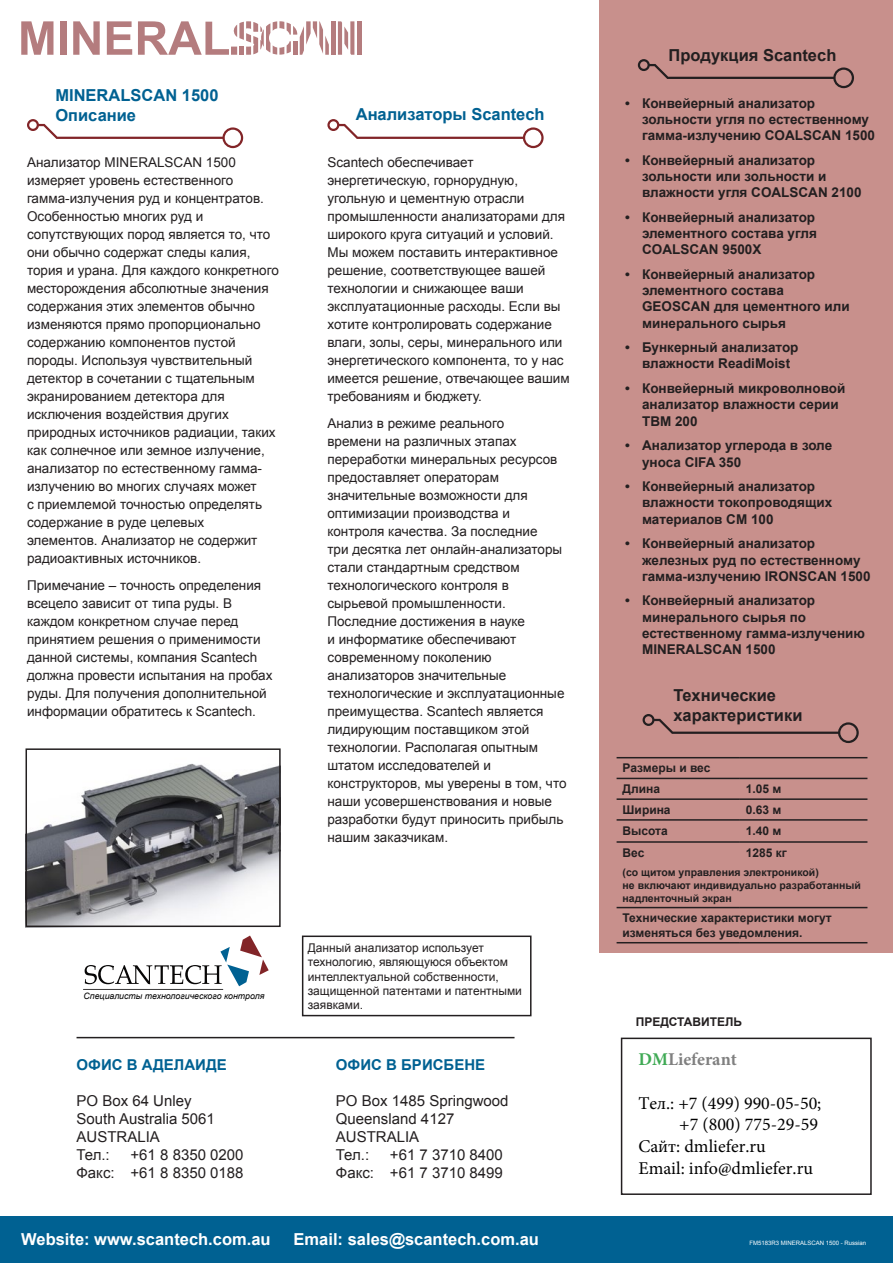
<style>
.page{position:relative;width:893px;height:1263px;background:#fff}
.page>*{position:absolute;margin:0;border:0;box-sizing:border-box;transform-origin:0 0}
.t1{font:18px "Minion Pro";color:#000}
.t2{font:700 18px "Minion Pro";color:#808080}
.t3{font:700 16.5px "Arial";color:#fff}
.t4{font:700 16.5px/19.8px "Arial";color:#006192}
.t5{font:700 16.5px/19.8px "Arial";color:#231f20}
.t6{font:15px "Arial";color:#231f20}
.t7{font:700 15px "Arial";color:#006192}
.t8{font:13.5px/18px "Arial";color:#231f20}
.t9{font:700 13.5px/16.2px "Arial";color:#231f20}
.t10{font:12px/14.4px "Arial";color:#231f20}
.t11{font:700 12px/14.4px "Arial";color:#231f20}
.t12{font:700 10.5px/12.6px "Arial";color:#231f20}
.t13{font:italic 8.85px "Arial";color:#000}
.t14{font:6px "Arial";color:#fff}
.s1{color:#40aa55}
</style>
<div class="page">
<div style="left:0;top:1216px;width:893px;height:47px;background:#006192"></div>
<div style="left:600px;top:0;width:293px;height:952px;background:#c8908c"></div>
<svg style="left:85px;top:935px;width:184px;height:51px"></svg>
<hr style="left:83px;top:989px;width:140px;height:1px;background:#070606">
<svg style="left:27px;top:119px;width:216px;height:29px"></svg>
<div style="left:331px;top:21px;width:5px;height:34px;background:#b47c7e"></div>
<svg style="left:338px;top:21px;width:16px;height:34px"></svg>
<hr style="left:357px;top:21px;width:4px;height:34px;background:#b47c7e">
<svg style="left:21px;top:21px;width:33px;height:34px"></svg>
<div style="left:60px;top:21px;width:7px;height:34px;background:#b47c7e"></div>
<svg style="left:73px;top:21px;width:27px;height:34px"></svg>
<svg style="left:107px;top:21px;width:25px;height:34px"></svg>
<svg style="left:138px;top:21px;width:191px;height:34px"></svg>
<hr style="left:77px;top:1037px;width:437px;height:1px;background:#231f20">
<div style="left:621px;top:1037px;width:251px;height:158px;border:2px solid #231f20"></div>
<img style="left:29px;top:763px;width:249px;height:161px">
<div style="left:26px;top:748px;width:255px;height:179px;border:2px solid #231f20"></div>
<svg style="left:327px;top:119px;width:217px;height:29px"></svg>
<svg style="left:643px;top:714px;width:216px;height:29px"></svg>
<hr style="left:617px;top:798px;width:123px;height:2px;background:#231f20">
<hr style="left:740px;top:798px;width:127px;height:2px;background:#231f20">
<hr style="left:617px;top:819px;width:123px;height:2px;background:#231f20">
<hr style="left:740px;top:819px;width:127px;height:2px;background:#231f20">
<hr style="left:617px;top:841px;width:123px;height:2px;background:#231f20">
<hr style="left:740px;top:841px;width:127px;height:2px;background:#231f20">
<hr style="left:617px;top:907px;width:123px;height:1px;background:#231f20">
<hr style="left:740px;top:907px;width:127px;height:1px;background:#231f20">
<hr style="left:617px;top:942px;width:123px;height:1px;background:#231f20">
<hr style="left:740px;top:942px;width:127px;height:1px;background:#231f20">
<hr style="left:617px;top:757px;width:123px;height:1px;background:#231f20">
<hr style="left:740px;top:757px;width:127px;height:1px;background:#231f20">
<hr style="left:617px;top:778px;width:123px;height:1px;background:#231f20">
<hr style="left:740px;top:778px;width:127px;height:1px;background:#231f20">
<div style="left:302px;top:935px;width:229px;height:81px;border:2px solid #231f20"></div>
<svg style="left:638px;top:59px;width:216px;height:29px"></svg>
<p class="t4" style="left:55px;top:86px;width:165px">MINERALSCAN 1500<br>Описание</p>
<p class="t8" style="left:27px;top:154px;width:253px">Анализатор MINERALSCAN 1500 измеряет уровень естественного гамма-излучения руд и концентратов.<br>Особенностью многих руд и сопутствующих пород является то, что они обычно содержат следы калия, тория и урана. Для каждого конкретного месторождения абсолютные значения содержания этих элементов обычно изменяются прямо пропорционально содержанию компонентов пустой породы. Используя чувствительный детектор в сочетании с тщательным экранированием детектора для исключения воздействия других природных источников радиации, таких как солнечное или земное излучение, анализатор по естественному гамма&shy;излучению во многих случаях может<br>с приемлемой точностью определять содержание в руде целевых<br>элементов. Анализатор не содержит радиоактивных источников.</p>
<p class="t8" style="left:27px;top:576px;width:247px">Примечание – точность определения всецело зависит от типа руды. В каждом конкретном случае перед принятием решения о применимости данной системы, компания Scantech должна провести испытания на пробах руды. Для получения дополнительной информации обратитесь к Scantech.</p>
<p class="t4" style="left:356px;top:105px;width:190px">Анализаторы Scantech</p>
<p class="t8" style="left:327px;top:154px;width:244px">Scantech обеспечивает энергетическую, горнорудную, угольную и цементную отрасли промышленности анализаторами для широкого круга ситуаций и условий.<br>Мы можем поставить интерактивное решение, соответствующее вашей технологии и снижающее ваши эксплуатационные расходы. Если вы хотите контролировать содержание влаги, золы, серы, минерального или энергетического компонента, то у нас имеется решение, отвечающее вашим требованиям и бюджету.</p>
<p class="t8" style="left:327px;top:414px;width:241px">Анализ в режиме реального<br>времени на различных этапах переработки минеральных ресурсов предоставляет операторам значительные возможности для оптимизации производства и контроля качества. За последние<br>три десятка лет онлайн-анализаторы стали стандартным средством технологического контроля в сырьевой промышленности.<br>Последние достижения в науке<br>и информатике обеспечивают современному поколению анализаторов значительные технологические и эксплуатационные преимущества. Scantech является лидирующим поставщиком этой технологии. Располагая опытным штатом исследователей и конструкторов, мы уверены в том, что наши усовершенствования и новые разработки будут приносить прибыль нашим заказчикам.</p>
<p class="t13" style="left:84px;top:990px;width:182px">Специалисты технологического контроля</p>
<p class="t7" style="left:77px;top:1054px;width:152px">ОФИС В АДЕЛАИДЕ</p>
<p class="t6" style="left:77px;top:1091px;width:117px">PO Box 64 Unley</p>
<p class="t6" style="left:77px;top:1109px;width:140px">South Australia 5061</p>
<p class="t6" style="left:77px;top:1127px;width:85px">AUSTRALIA</p>
<p class="t6" style="left:77px;top:1145px;width:35px">Тел.:</p>
<p class="t6" style="left:131px;top:1145px;width:115px">+61 8 8350 0200</p>
<p class="t6" style="left:77px;top:1163px;width:169px">Факс: +61 8 8350 0188</p>
<p class="t10" style="left:308px;top:940px;width:216px">Данный анализатор использует технологию, являющуюся объектом интеллектуальной собственности, защищенной патентами и патентными заявками.</p>
<p class="t7" style="left:336px;top:1055px;width:151px">ОФИС В БРИСБЕНЕ</p>
<p class="t6" style="left:336px;top:1091px;width:174px">PO Box 1485 Springwood</p>
<p class="t6" style="left:336px;top:1109px;width:120px">Queensland 4127</p>
<p class="t6" style="left:336px;top:1127px;width:85px">AUSTRALIA</p>
<p class="t6" style="left:336px;top:1145px;width:35px">Тел.:</p>
<p class="t6" style="left:390px;top:1145px;width:115px">+61 7 3710 8400</p>
<p class="t6" style="left:336px;top:1163px;width:169px">Факс: +61 7 3710 8499</p>
<p class="t5" style="left:669px;top:46px;width:169px">Продукция Scantech</p>
<p class="t9" style="left:642px;top:95px;width:235px;text-indent:-17px">• Конвейерный анализатор зольности угля по естественному гамма-излучению COALSCAN 1500</p>
<p class="t9" style="left:642px;top:152px;width:221px;text-indent:-17px">• Конвейерный анализатор зольности или зольности и влажности угля COALSCAN 2100</p>
<p class="t9" style="left:642px;top:209px;width:176px;text-indent:-17px">• Конвейерный анализатор элементного состава угля<br>COALSCAN 9500X</p>
<p class="t9" style="left:642px;top:267px;width:209px;text-indent:-17px">• Конвейерный анализатор элементного состава<br>GEOSCAN для цементного или минерального сырья</p>
<p class="t9" style="left:642px;top:340px;width:158px;text-indent:-17px">• Бункерный анализатор влажности ReadiMoist</p>
<p class="t9" style="left:642px;top:381px;width:205px;text-indent:-17px">• Конвейерный микроволновой анализатор влажности серии<br>TBM 200</p>
<p class="t9" style="left:642px;top:438px;width:192px;text-indent:-17px">• Анализатор углерода в золе уноса CIFA 350</p>
<p class="t9" style="left:642px;top:479px;width:192px;text-indent:-17px">• Конвейерный анализатор влажности токопроводящих материалов CM 100</p>
<p class="t9" style="left:642px;top:536px;width:230px;text-indent:-17px">• Конвейерный анализатор железных руд по естественному гамма-излучению IRONSCAN 1500</p>
<p class="t9" style="left:642px;top:593px;width:224px;text-indent:-17px">• Конвейерный анализатор минерального сырья по естественному гамма-излучению<br>MINERALSCAN 1500</p>
<p class="t5" style="left:673px;top:686px;width:131px">Технические характеристики</p>
<p class="t11" style="left:623px;top:761px;width:89px">Размеры и вес</p>
<p class="t11" style="left:623px;top:782px;width:39px">Длина</p>
<p class="t11" style="left:746px;top:782px;width:37px">1.05 м</p>
<p class="t11" style="left:623px;top:803px;width:50px">Ширина</p>
<p class="t11" style="left:746px;top:803px;width:37px">0.63 м</p>
<p class="t11" style="left:623px;top:823px;width:47px">Высота</p>
<p class="t11" style="left:746px;top:823px;width:37px">1.40 м</p>
<p class="t11" style="left:623px;top:846px;width:23px">Вес</p>
<p class="t11" style="left:746px;top:846px;width:43px">1285 кг</p>
<p class="t12" style="left:623px;top:867px;width:198px">(со щитом управления электроникой)</p>
<p class="t12" style="left:623px;top:879px;width:240px">не включают индивидуально разработанный надленточный экран</p>
<p class="t11" style="left:623px;top:911px;width:211px">Технические характеристики могут изменяться без уведомления.</p>
<p class="t11" style="left:636px;top:1014px;width:108px">ПРЕДСТАВИТЕЛЬ</p>
<h1 class="t2" style="left:638px;top:1047px;width:100px"><span class="s1">DM</span>Lieferant</h1>
<h1 class="t1" style="left:638px;top:1091px;width:184px">Тел.: +7 (499) 990-05-50;</h1>
<h1 class="t1" style="left:679px;top:1112px;width:140px">+7 (800) 775-29-59</h1>
<h1 class="t1" style="left:638px;top:1134px;width:129px">Сайт: dmliefer.ru</h1>
<h1 class="t1" style="left:638px;top:1156px;width:176px">Email: info@dmliefer.ru</h1>
<p class="t3" style="left:21px;top:1228px;width:251px">Website: www.scantech.com.au</p>
<p class="t3" style="left:294px;top:1228px;width:247px">Email: sales@scantech.com.au</p>
<p class="t14" style="left:749px;top:1238px;width:118px">FM5183R3 MINERALSCAN 1500 - Russian</p>
</div>
